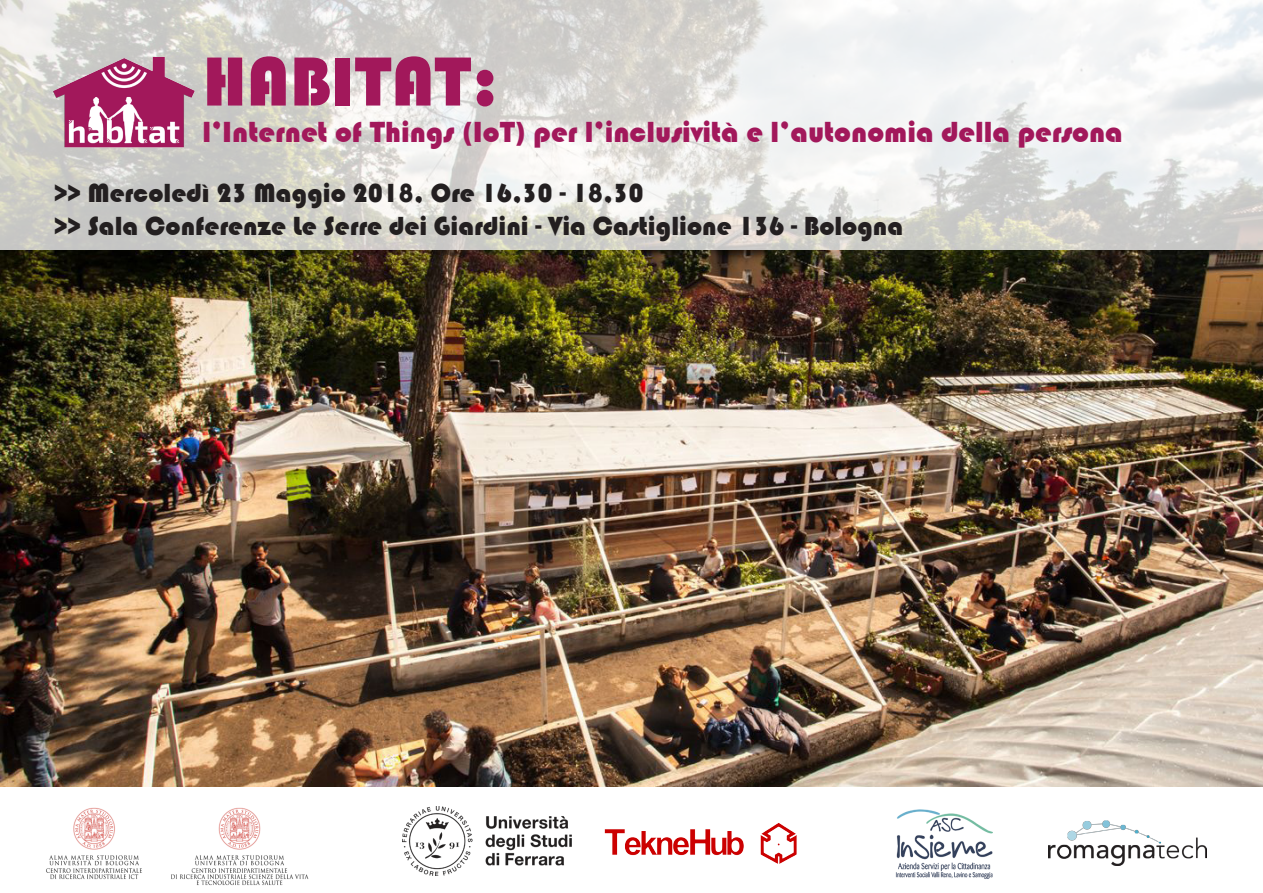
<style>
.page{position:relative;width:1263px;height:893px;background:#fff}
.page>*{position:absolute;margin:0;border:0;box-sizing:border-box;transform-origin:0 0}
.t1{font:72px "Bauhaus 93";color:#a2185b}
.t2{font:30px "Bauhaus 93";color:#a2185b}
.t3{font:27px "Bauhaus 93";color:#231f20}
</style>
<div class="page">
<img style="left:0;top:0;width:1263px;height:251px">
<img style="left:0;top:251px;width:1263px;height:536px">
<img style="left:403px;top:806px;width:169px;height:70px">
<img style="left:41px;top:21px;width:165px;height:165px">
<img style="left:604px;top:823px;width:193px;height:41px">
<img style="left:895px;top:809px;width:98px;height:70px">
<img style="left:1049px;top:820px;width:157px;height:45px">
<img style="left:46px;top:807px;width:96px;height:73px">
<img style="left:171px;top:807px;width:138px;height:79px">
<p class="t1" style="left:202px;top:41px;width:298px">HABITAT:</p>
<p class="t2" style="left:202px;top:115px;width:922px">l’Internet of Things (IoT) per l’inclusività e l’autonomia della persona</p>
<p class="t3" style="left:54px;top:178px;width:591px">&gt;&gt; Mercoledì 23 Maggio 2018, Ore 16,30 - 18,30</p>
<p class="t3" style="left:54px;top:210px;width:851px">&gt;&gt; Sala Conferenze Le Serre dei Giardini - Via Castiglione 136 - Bologna</p>
</div>
